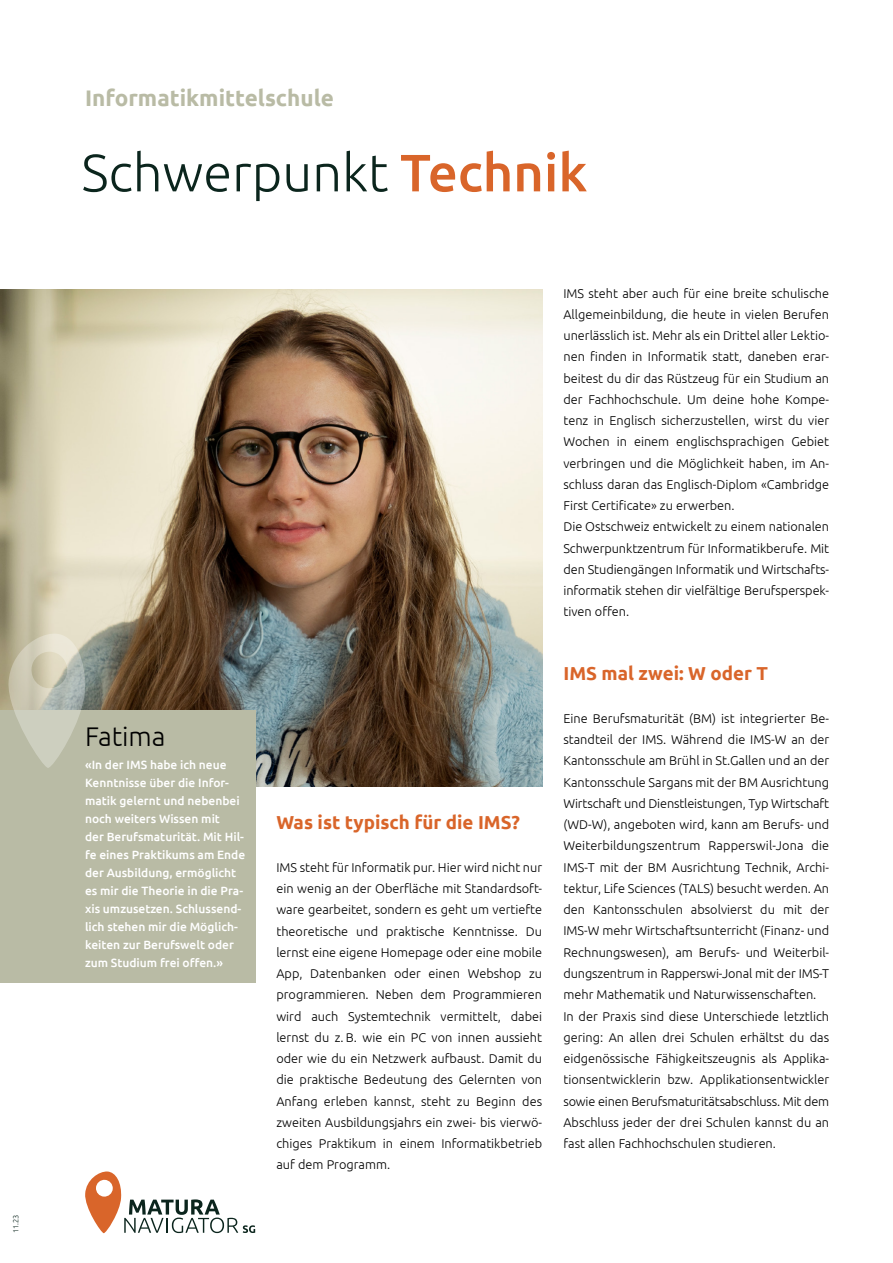
<style>
.page{position:relative;width:893px;height:1263px;background:#fff}
.page>*{position:absolute;margin:0;border:0;box-sizing:border-box;transform-origin:0 0}
.t1{font:300 52.5px "Ubuntu";color:#0b251d}
.t2{font:300 27px "Ubuntu";color:#000}
.t3{font:700 22.5px "Ubuntu";color:#b9bba5}
.t4{font:700 18.75px "Ubuntu";color:#d9652a}
.t5{font:300 12.75px/21.3px "Ubuntu";color:#000}
.t6{font:500 12px/18px "Ubuntu";color:#fff}
.t7{font:300 7.5px "Ubuntu";color:#0b251d}
.s1{font-weight:500;color:#d9652a}
</style>
<div class="page">
<img style="left:0;top:289px;width:542px;height:498px">
<div style="left:0;top:710px;width:255px;height:273px;background:#b9bba5"></div>
<svg style="left:7px;top:632px;width:80px;height:136px"></svg>
<svg style="left:85px;top:1171px;width:170px;height:62px"></svg>
<p class="t7" style="left:11px;top:1233px;width:20px;rotate:-90deg">11.23</p>
<h3 class="t3" style="left:85px;top:85px;width:250px">Informatikmittelschule</h3>
<h1 class="t1" style="left:81px;top:141px;width:507px">Schwerpunkt <span class="s1">Technik</span></h1>
<h2 class="t2" style="left:85px;top:720px;width:82px">Fatima</h2>
<p class="t6" style="left:85px;top:755px;width:162px">«In der IMS habe ich neue<br>Kenntnisse über die Infor&shy;matik gelernt und nebenbei noch weiters Wissen mit<br>der Berufsmaturität. Mit Hil&shy;fe eines Praktikums am Ende der Ausbildung, ermöglicht es mir die Theorie in die Pra&shy;xis umzusetzen. Schlussend&shy;lich stehen mir die Möglich&shy;keiten zur Berufswelt oder zum Studium frei offen.»</p>
<h3 class="t4" style="left:276px;top:811px;width:245px">Was ist typisch für die IMS?</h3>
<p class="t5" style="left:276px;top:856px;width:267px;text-align:justify">IMS steht für Informatik pur. Hier wird nicht nur ein wenig an der Oberfläche mit Standardsoft&shy;ware gearbeitet, sondern es geht um vertiefte theoretische und praktische Kenntnisse. Du lernst eine eigene Homepage oder eine mobile App, Datenbanken oder einen Webshop zu programmieren. Neben dem Programmieren wird auch Systemtechnik vermittelt, dabei lernst du z. B. wie ein PC von innen aussieht oder wie du ein Netzwerk aufbaust. Damit du die praktische Bedeutung des Gelernten von Anfang erleben kannst, steht zu Beginn des zweiten Ausbildungsjahrs ein zwei- bis vierwö&shy;chiges Praktikum in einem Informatikbetrieb auf dem Programm.</p>
<p class="t5" style="left:563px;top:282px;width:267px">IMS steht aber auch für eine breite schulische Allgemeinbildung, die heute in vielen Berufen unerlässlich ist. Mehr als ein Drittel aller Lektio&shy;nen finden in Informatik statt, daneben erar&shy;beitest du dir das Rüstzeug für ein Studium an der Fachhochschule. Um deine hohe Kompe&shy;tenz in Englisch sicherzustellen, wirst du vier Wochen in einem englischsprachigen Gebiet verbringen und die Möglichkeit haben, im An&shy;schluss daran das Englisch-Diplom «Cambridge First Certificate» zu erwerben.<br>Die Ostschweiz entwickelt zu einem nationalen Schwerpunktzentrum für Informatikberufe. Mit den Studiengängen Informatik und Wirtschafts&shy;informatik stehen dir vielfältige Berufsperspek&shy;tiven offen.</p>
<h3 class="t4" style="left:563px;top:662px;width:206px">IMS mal zwei: W oder T</h3>
<p class="t5" style="left:563px;top:707px;width:267px">Eine Berufsmaturität (BM) ist integrierter Be&shy;standteil der IMS. Während die IMS-W an der Kantonsschule am Brühl in St.Gallen und an der Kantonsschule Sargans mit der BM Ausrichtung Wirtschaft und Dienstleistungen, Typ Wirtschaft (WD-W), angeboten wird, kann am Berufs- und Weiterbildungszentrum Rapperswil-Jona die IMS-T mit der BM Ausrichtung Technik, Archi&shy;tektur, Life Sciences (TALS) besucht werden. An den Kantonsschulen absolvierst du mit der IMS-W mehr Wirtschaftsunterricht (Finanz- und Rechnungswesen), am Berufs- und Weiterbil&shy;dungszentrum in Rapperswi-Jonal mit der IMS-T mehr Mathematik und Naturwissenschaften.<br>In der Praxis sind diese Unterschiede letztlich gering: An allen drei Schulen erhältst du das eidgenössische Fähigkeitszeugnis als Applika&shy;tionsentwicklerin bzw. Applikationsentwickler sowie einen Berufsmaturitätsabschluss. Mit dem Abschluss jeder der drei Schulen kannst du an fast allen Fachhochschulen studieren.</p>
</div>
